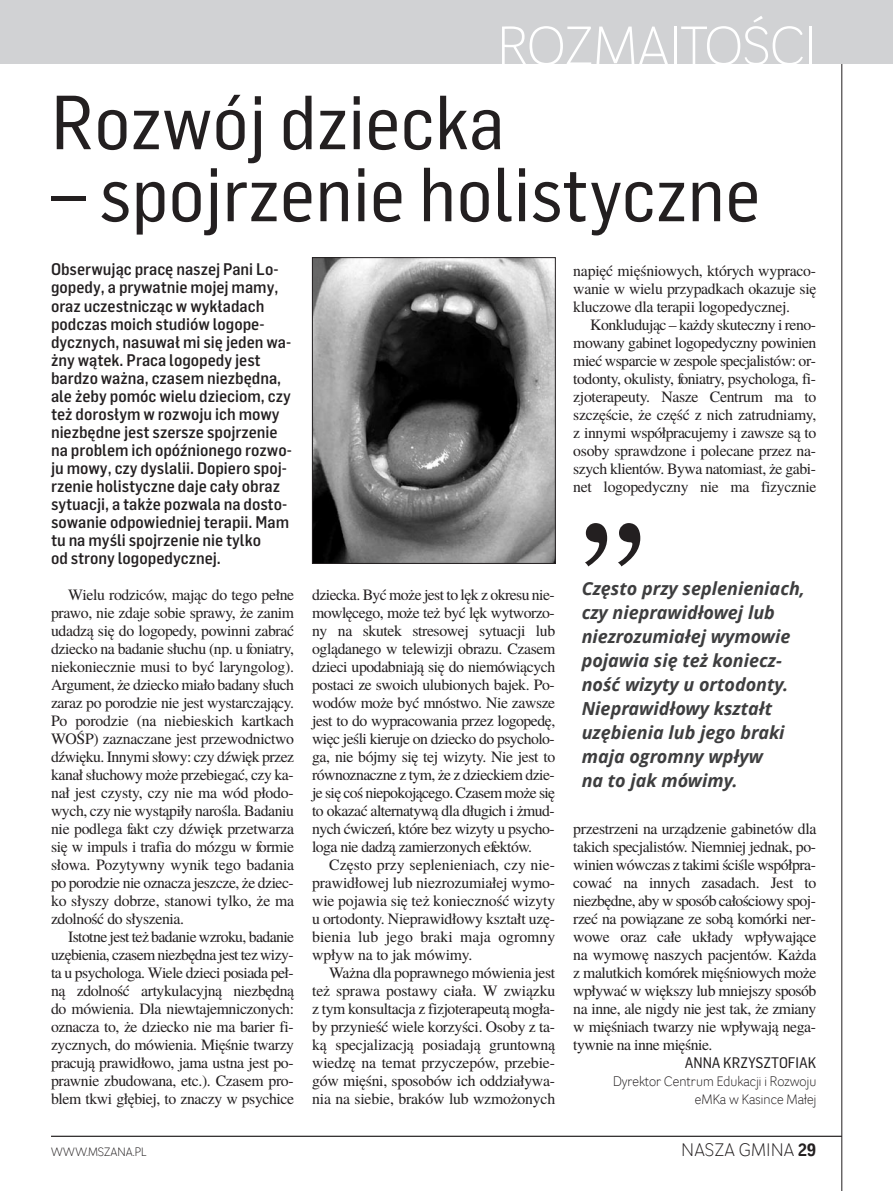
<style>
.page{position:relative;width:893px;height:1191px;background:#fff}
.page>*{position:absolute;margin:0;border:0;box-sizing:border-box;transform-origin:0 0}
.t1{font:75px "Flama Semicondensed Basic";color:#231f20}
.t2{font:54px "Negotiate Lt";color:#fff}
.t3{font:italic 700 18px/24px "Open Sans";color:#3e3e3f}
.t4{font:18px "Negotiate Lt";letter-spacing:.025em;color:#231f20}
.t5{font:500 16.5px/18px "Flama Semicondensed";color:#231f20}
.t6{font:15.75px/18px "Te X Gyre Termes";letter-spacing:-.025em;color:#231f20;text-align:justify}
.t7{font:15px "Flama Semicondensed Basic";color:#231f20}
.t8{font:13.5px/18px "Negotiate Lt";color:#231f20;text-align:right}
.t9{font:12px "Negotiate Lt";color:#231f20}
.s1{font-family:"Negotiate Rg";font-weight:700}
</style>
<div class="page">
<hr style="left:51px;top:1135px;width:791px;height:1px;background:#231f20">
<hr style="left:841px;top:0;width:1px;height:1191px;background:#231f20">
<div style="left:0;top:0;width:893px;height:64px;background:#d1d2d4"></div>
<img style="left:314px;top:259px;width:239px;height:302px">
<div style="left:312px;top:257px;width:243px;height:306px;border:1px solid #231f20"></div>
<svg style="left:585px;top:523px;width:55px;height:43px"></svg>
<h2 class="t2" style="left:498px;top:14px;width:320px">ROZMAITOŚCI</h2>
<h1 class="t1" style="left:51px;top:96px;width:455px">Rozwój dziecka</h1>
<h1 class="t1" style="left:51px;top:168px;width:711px">– spojrzenie holistyczne</h1>
<p class="t5" style="left:51px;top:262px;width:242px">Ob ser wu jąc pra cę na szej Pa ni Lo - go pe dy, a pry wat nie mo jej ma my, oraz uczest ni cząc w wy kła dach pod czas mo ich stu diów lo go pe - dycz nych, na su wał mi się je den wa - żny wą tek. Pra ca lo go pe dy jest<br>bar dzo wa żna, cza sem nie zbęd na, ale że by po móc wie lu dzie ciom, czy też do ro słym w roz wo ju ich mo wy nie zbęd ne jest szer sze spoj rze nie na pro blem ich opóź nio ne go roz wo - ju mo wy, czy dys la lii. Do pie ro spoj - rze nie ho li stycz ne da je ca ły ob raz sy tu acji, a ta kże po zwa la na do sto - so wa nie od po wied niej te ra pii. Mam tu na my śli spoj rze nie nie tyl ko<br>od stro ny lo go pe dycz nej.</p>
<p class="t6" style="left:51px;top:587px;width:245px;text-indent:17px">Wie lu ro dzi ców, ma jąc do te go peł ne pra wo, nie zda je so bie spra wy, że za nim uda dzą się do lo go pe dy, po win ni za brać dziec ko na ba da nie słu chu (np. u fo nia try, nie ko niecz nie mu si to być la ryn go log).<br>Ar gu ment, że dziec ko mia ło ba da ny słuch za raz po po ro dzie nie jest wy star cza ją cy.<br>Po po ro dzie (na nie bie skich kart kach WOŚP) za zna cza ne jest prze wod nic two dźwię ku. In ny mi sło wy: czy dźwięk przez ka nał słu cho wy mo że prze bie gać, czy ka - nał jest czy sty, czy nie ma wód pło do - wych, czy nie wy stą pi ły na ro śla. Ba da niu nie pod le ga fakt czy dźwięk prze twa rza się w im puls i tra fia do mó zgu w for mie sło wa. Po zy tyw ny wy nik te go ba da nia po po ro dzie nie ozna cza jesz cze, że dziec - ko sły szy do brze, sta no wi tyl ko, że ma zdol ność do sły sze nia.</p>
<p class="t6" style="left:51px;top:929px;width:245px;text-indent:17px">Istot ne jest też ba da nie wzro ku, ba da nie uzę bie nia, cza sem nie zbęd na jest tez wi zy - ta u psy cho lo ga. Wie le dzie ci po sia da peł - ną zdol ność ar ty ku la cyj ną nie zbęd ną do mó wie nia. Dla nie wta jem ni czo nych: ozna cza to, że dziec ko nie ma ba rier fi - zycz nych, do mó wie nia. Mię śnie twa rzy pra cu ją pra wi dło wo, ja ma ust na jest po - praw nie zbu do wa na, etc.). Cza sem pro - blem tkwi głę biej, to zna czy w psy chi ce</p>
<p class="t6" style="left:312px;top:587px;width:245px">dziec ka. Być mo że jest to lęk z okre su nie - mow lę ce go, mo że też być lęk wy two rzo - ny na sku tek stre so wej sy tu acji lub oglą da ne go w te le wi zji ob ra zu. Cza sem dzie ci upo dab nia ją się do nie mó wią cych po sta ci ze swo ich ulu bio nych ba jek. Po - wo dów mo że być mnó stwo. Nie za wsze jest to do wy pra co wa nia przez lo go pe dę, więc je śli kie ru je on dziec ko do psy cho lo - ga, nie bój my się tej wi zy ty. Nie jest to rów no znacz ne z tym, że z dziec kiem dzie - je się coś nie po ko ją ce go. Cza sem mo że się to oka zać al ter na ty wą dla dłu gich i żmud - nych ćwi czeń, któ re bez wi zy ty u psy cho - lo ga nie da dzą za mie rzo nych efek tów.</p>
<p class="t6" style="left:312px;top:857px;width:245px;text-indent:17px">Czę sto przy se ple nie niach, czy nie - pra wi dło wej lub nie zro zu mia łej wy mo - wie po ja wia się też ko niecz ność wi zy ty u or to don ty. Nie pra wi dło wy kształt uzę - bie nia lub je go bra ki ma ja ogrom ny wpływ na to jak mó wi my.</p>
<p class="t6" style="left:312px;top:965px;width:245px;text-indent:17px">Wa żna dla po praw ne go mó wie nia jest też spra wa po sta wy cia ła. W związ ku z tym kon sul ta cja z fi zjo te ra peu tą mo gła - by przy nieść wie le ko rzy ści. Oso by z ta - ką spe cja li za cją po sia da ją grun tow ną wie dzę na te mat przy cze pów, prze bie - gów mię śni, spo so bów ich od dzia ły wa - nia na sie bie, bra ków lub wzmo żo nych</p>
<p class="t6" style="left:573px;top:263px;width:245px">na pięć mię śnio wych, któ rych wy pra co - wa nie w wie lu przy pad kach oka zu je się klu czo we dla te ra pii lo go pe dycz nej.</p>
<p class="t6" style="left:573px;top:317px;width:245px;text-indent:17px">Kon klu du jąc – ka żdy sku tecz ny i re no - mo wa ny ga bi net lo go pe dycz ny po wi nien mieć wspar cie w ze spo le spe cja li stów: or - to don ty, oku li sty, fo nia try, psy cho lo ga, fi - zjo te ra peu ty. Na sze Cen trum ma to szczę ście, że część z nich za trud nia my, z in ny mi współ pra cu je my i za wsze są to oso by spraw dzo ne i po le ca ne przez na - szych klien tów. By wa na to miast, że ga bi - net lo go pe dycz ny nie ma fi zycz nie</p>
<p class="t3" style="left:582px;top:576px;width:225px">Często przy se ple nie niach, czy nie pra wi dło wej lub nie zro zu mia łej wy mo wie po ja wia się też ko niecz - ność wi zy ty u or to don ty.<br>Nie pra wi dło wy kształt uzębie nia lub je go bra ki ma ja ogrom ny wpływ<br>na to jak mó wi my.</p>
<p class="t6" style="left:573px;top:821px;width:245px">prze strze ni na urzą dze nie ga bi ne tów dla ta kich spe cja li stów. Nie mniej jed nak, po - wi nien wów czas z ta ki mi ści śle współ pra - co wać na in nych za sa dach. Jest to nie zbęd ne, aby w spo sób ca ło ścio wy spoj - rzeć na po wią za ne ze so bą ko mór ki ner - wo we oraz ca łe ukła dy wpły wa ją ce na wy mo wę na szych pa cjen tów. Ka żda z ma lut kich ko mó rek mię śnio wych mo że wpły wać w więk szy lub mniej szy spo sób na in ne, ale ni gdy nie jest tak, że zmia ny w mię śniach twa rzy nie wpły wa ją ne ga - tyw nie na in ne mię śnie.</p>
<p class="t7" style="left:685px;top:1057px;width:133px">AN NA KRZYSZ TO FIAK</p>
<p class="t8" style="left:613px;top:1072px;width:205px">Dyrektor Centrum Edukacji i Rozwoju eMKa w Kasince Małej</p>
<p class="t9" style="left:51px;top:1144px;width:97px">WWW.MSZANA.PL</p>
<p class="t4" style="left:681px;top:1138px;width:136px">NASZA GMINA <span class="s1">29</span></p>
</div>
